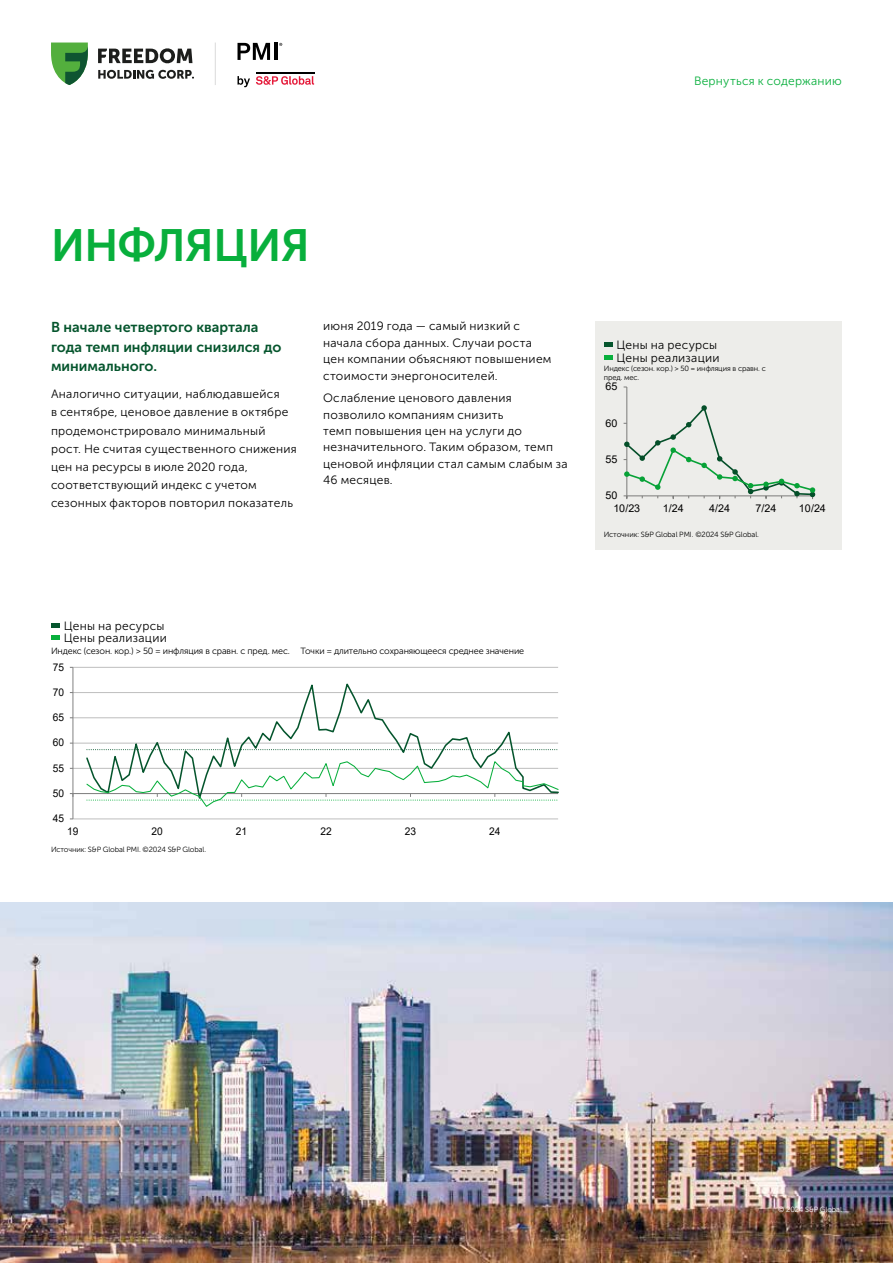
<style>
.page{position:relative;width:893px;height:1263px;background:#fff}
.page>*{position:absolute;margin:0;border:0;box-sizing:border-box;transform-origin:0 0}
.t1{font:45px "Museo Sans Cyrl 700";letter-spacing:-.01em;color:#08af3c}
.t2{font:14.25px/19.6px "Museo Sans Cyrl 700";color:#05552d}
.t3{font:12px/16.4px "Museo Sans Cyrl 300";letter-spacing:.025em;color:#000}
.t4{font:12px "Museo Sans Cyrl 300";letter-spacing:.02em;color:#08af3c}
.t5{font:10.65px "Arial";color:#000}
.t6{font:10.65px "Arial";color:#000;scale:.96 1}
.t7{font:9px "Museo Sans Cyrl 300";letter-spacing:-.01em;color:#000}
.t8{font:7.5px/9px "Museo Sans Cyrl 300";letter-spacing:-.01em;color:#000}
.t9{font:7.5px "Museo Sans Cyrl 300";letter-spacing:-.01em;color:#fff}
</style>
<div class="page">
<svg style="left:237px;top:76px;width:13px;height:11px"></svg>
<svg style="left:256px;top:76px;width:58px;height:9px"></svg>
<hr style="left:256px;top:72px;width:58px;height:2px;background:#000">
<svg style="left:237px;top:43px;width:33px;height:17px"></svg>
<hr style="left:274px;top:43px;width:3px;height:17px;background:#000">
<svg style="left:98px;top:48px;width:96px;height:31px"></svg>
<svg style="left:51px;top:43px;width:37px;height:42px"></svg>
<hr style="left:215px;top:43px;width:1px;height:42px;background:#dadada">
<img style="left:0;top:902px;width:893px;height:361px">
<svg style="left:51px;top:636px;width:9px;height:4px"></svg>
<hr style="left:73px;top:819px;width:485px;height:1px;background:#bfbfbf">
<hr style="left:73px;top:768px;width:485px;height:1px;background:#bfbfbf">
<hr style="left:73px;top:743px;width:485px;height:1px;background:#bfbfbf">
<hr style="left:73px;top:717px;width:485px;height:1px;background:#bfbfbf">
<hr style="left:73px;top:692px;width:485px;height:1px;background:#bfbfbf">
<hr style="left:73px;top:667px;width:485px;height:1px;background:#bfbfbf">
<hr style="left:73px;top:667px;width:1px;height:152px;background:#7f7f7f">
<hr style="left:73px;top:793px;width:485px;height:1px;background:#7f7f7f">
<svg style="left:85px;top:683px;width:473px;height:77px"></svg>
<svg style="left:85px;top:760px;width:474px;height:47px"></svg>
<svg style="left:87px;top:749px;width:471px;height:1px"></svg>
<svg style="left:51px;top:623px;width:9px;height:4px"></svg>
<div style="left:595px;top:321px;width:247px;height:229px;background:#ededea"></div>
<hr style="left:626px;top:387px;width:1px;height:109px;background:#868686">
<svg style="left:624px;top:405px;width:191px;height:94px"></svg>
<svg style="left:604px;top:343px;width:8px;height:4px"></svg>
<div style="left:604px;top:355px;width:8px;height:5px;background:#08af3c"></div>
<p class="t4" style="left:694px;top:74px;width:149px">Вернуться к содержанию</p>
<h1 class="t1" style="left:51px;top:220px;width:260px">ИНФЛЯЦИЯ</h1>
<p class="t2" style="left:51px;top:317px;width:232px">В начале четвертого квартала года темп инфляции снизился до минимального.</p>
<p class="t3" style="left:51px;top:385px;width:247px;line-height:18.1px">Аналогично ситуации, наблюдавшейся<br>в сентябре, ценовое давление в октябре продемонстрировало минимальный рост. Не считая существенного снижения цен на ресурсы в июле 2020 года, соответствующий индекс с учетом сезонных факторов повторил показатель</p>
<p class="t3" style="left:323px;top:318px;width:230px">июня 2019 года — самый низкий с начала сбора данных. Случаи роста цен компании объясняют повышением стоимости энергоносителей.</p>
<p class="t3" style="left:323px;top:390px;width:246px">Ослабление ценового давления позволило компаниям снизить<br>темп повышения цен на услуги до незначительного. Таким образом, темп ценовой инфляции стал самым слабым за<br>46 месяцев.</p>
<p class="t3" style="left:64px;top:617px;width:102px">Цены на ресурсы</p>
<p class="t3" style="left:64px;top:630px;width:105px">Цены реализации</p>
<p class="t7" style="left:51px;top:646px;width:475px">Индекс (сезон. кор.) &gt; 50 = инфляция в сравн. с пред. мес. Точки = длительно сохраняющееся среднее значение</p>
<p class="t6" style="left:53px;top:659px;width:13px">75</p>
<p class="t6" style="left:53px;top:685px;width:13px">70</p>
<p class="t6" style="left:53px;top:710px;width:13px">65</p>
<p class="t6" style="left:53px;top:735px;width:13px">60</p>
<p class="t6" style="left:53px;top:761px;width:13px">55</p>
<p class="t6" style="left:53px;top:786px;width:13px">50</p>
<p class="t6" style="left:53px;top:811px;width:13px">45</p>
<p class="t6" style="left:67px;top:824px;width:13px">19</p>
<p class="t6" style="left:152px;top:824px;width:13px">20</p>
<p class="t6" style="left:236px;top:824px;width:13px">21</p>
<p class="t6" style="left:320px;top:824px;width:13px">22</p>
<p class="t6" style="left:405px;top:824px;width:13px">23</p>
<p class="t6" style="left:489px;top:824px;width:13px">24</p>
<p class="t8" style="left:51px;top:844px;width:157px">Источник: S&amp;P Global PMI. ©2024 S&amp;P Global.</p>
<p class="t3" style="left:617px;top:337px;width:102px">Цены на ресурсы</p>
<p class="t3" style="left:617px;top:350px;width:105px">Цены реализации</p>
<p class="t8" style="left:604px;top:364px;width:163px">Индекс (сезон. кор.) &gt; 50 = инфляция в сравн. с пред. мес.</p>
<p class="t5" style="left:605px;top:379px;width:13px">65</p>
<p class="t5" style="left:605px;top:415px;width:13px">60</p>
<p class="t5" style="left:605px;top:452px;width:13px">55</p>
<p class="t5" style="left:605px;top:488px;width:13px">50</p>
<p class="t5" style="left:613px;top:501px;width:28px">10/23</p>
<p class="t5" style="left:663px;top:501px;width:22px">1/24</p>
<p class="t5" style="left:709px;top:501px;width:22px">4/24</p>
<p class="t5" style="left:756px;top:501px;width:22px">7/24</p>
<p class="t5" style="left:799px;top:501px;width:28px">10/24</p>
<p class="t8" style="left:604px;top:530px;width:157px">Источник: S&amp;P Global PMI. ©2024 S&amp;P Global.</p>
<p class="t9" style="left:778px;top:1205px;width:65px">© 2024 S&amp;P Global</p>
</div>
